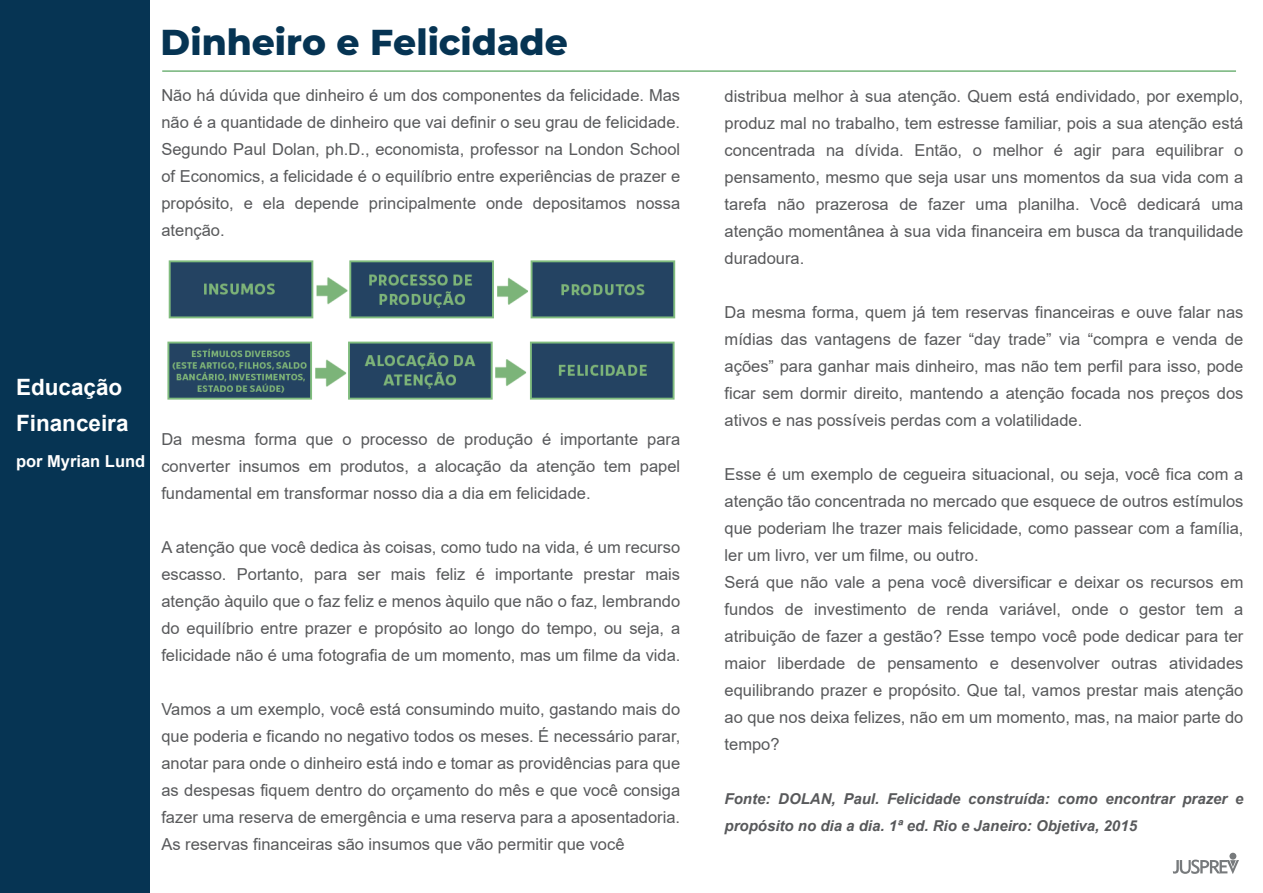
<style>
.page{position:relative;width:1263px;height:893px;background:#fff}
.page>*{position:absolute;margin:0;border:0;box-sizing:border-box;transform-origin:0 0}
.t1{font:800 36px "Montserrat";color:#063453}
.t2{font:700 22.5px/36px "Arial";color:#fff}
.t3{font:16.5px/27px "Arial";color:#58595b;text-align:justify}
.t4{font:700 16.5px "Arial";color:#fff}
.t5{font:italic 700 15px/27px "Arial";color:#58595b}
</style>
<div class="page">
<hr style="left:162px;top:70px;width:1074px;height:2px;background:#73b379">
<div style="left:1229px;top:853px;width:7px;height:7px;background:#777a7c;border-radius:50%"></div>
<svg style="left:1173px;top:860px;width:66px;height:14px"></svg>
<div style="left:0;top:0;width:150px;height:893px;background:#063453"></div>
<img style="left:167px;top:260px;width:509px;height:140px">
<h2 class="t2" style="left:16px;top:369px;width:114px">Educação<br>Financeira</h2>
<p class="t4" style="left:16px;top:449px;width:131px">por Myrian Lund</p>
<h1 class="t1" style="left:161px;top:16px;width:409px">Dinheiro e Felicidade</h1>
<p class="t3" style="left:161px;top:82px;width:520px">Não há dúvida que dinheiro é um dos componentes da felicidade. Mas não é a quantidade de dinheiro que vai definir o seu grau de felicidade.<br>Segundo Paul Dolan, ph.D., economista, professor na London School of Economics, a felicidade é o equilíbrio entre experiências de prazer e propósito, e ela depende principalmente onde depositamos nossa atenção.</p>
<p class="t3" style="left:725px;top:82px;width:520px">distribua melhor à sua atenção. Quem está endividado, por exemplo, produz mal no trabalho, tem estresse familiar, pois a sua atenção está concentrada na dívida. Então, o melhor é agir para equilibrar o pensamento, mesmo que seja usar uns momentos da sua vida com a tarefa não prazerosa de fazer uma planilha. Você dedicará uma atenção momentânea à sua vida financeira em busca da tranquilidade duradoura.</p>
<p class="t3" style="left:161px;top:426px;width:520px">Da mesma forma que o processo de produção é importante para converter insumos em produtos, a alocação da atenção tem papel fundamental em transformar nosso dia a dia em felicidade.</p>
<p class="t3" style="left:161px;top:534px;width:521px">A atenção que você dedica às coisas, como tudo na vida, é um recurso escasso. Portanto, para ser mais feliz é importante prestar mais atenção àquilo que o faz feliz e menos àquilo que não o faz, lembrando do equilíbrio entre prazer e propósito ao longo do tempo, ou seja, a felicidade não é uma fotografia de um momento, mas um filme da vida.</p>
<p class="t3" style="left:161px;top:696px;width:520px">Vamos a um exemplo, você está consumindo muito, gastando mais do que poderia e ficando no negativo todos os meses. É necessário parar, anotar para onde o dinheiro está indo e tomar as providências para que as despesas fiquem dentro do orçamento do mês e que você consiga fazer uma reserva de emergência e uma reserva para a aposentadoria.<br>As reservas financeiras são insumos que vão permitir que você</p>
<p class="t3" style="left:725px;top:298px;width:520px">Da mesma forma, quem já tem reservas financeiras e ouve falar nas mídias das vantagens de fazer “day trade” via “compra e venda de ações” para ganhar mais dinheiro, mas não tem perfil para isso, pode ficar sem dormir direito, mantendo a atenção focada nos preços dos ativos e nas possíveis perdas com a volatilidade.</p>
<p class="t3" style="left:725px;top:460px;width:520px;text-align:left">Esse é um exemplo de cegueira situacional, ou seja, você fica com a atenção tão concentrada no mercado que esquece de outros estímulos que poderiam lhe trazer mais felicidade, como passear com a família, ler um livro, ver um filme, ou outro.<br>Será que não vale a pena você diversificar e deixar os recursos em fundos de investimento de renda variável, onde o gestor tem a atribuição de fazer a gestão? Esse tempo você pode dedicar para ter maior liberdade de pensamento e desenvolver outras atividades equilibrando prazer e propósito. Que tal, vamos prestar mais atenção ao que nos deixa felizes, não em um momento, mas, na maior parte do tempo?</p>
<p class="t5" style="left:725px;top:785px;width:520px">Fonte: DOLAN, Paul. Felicidade construída: como encontrar prazer e propósito no dia a dia. 1ª ed. Rio e Janeiro: Objetiva, 2015</p>
</div>
